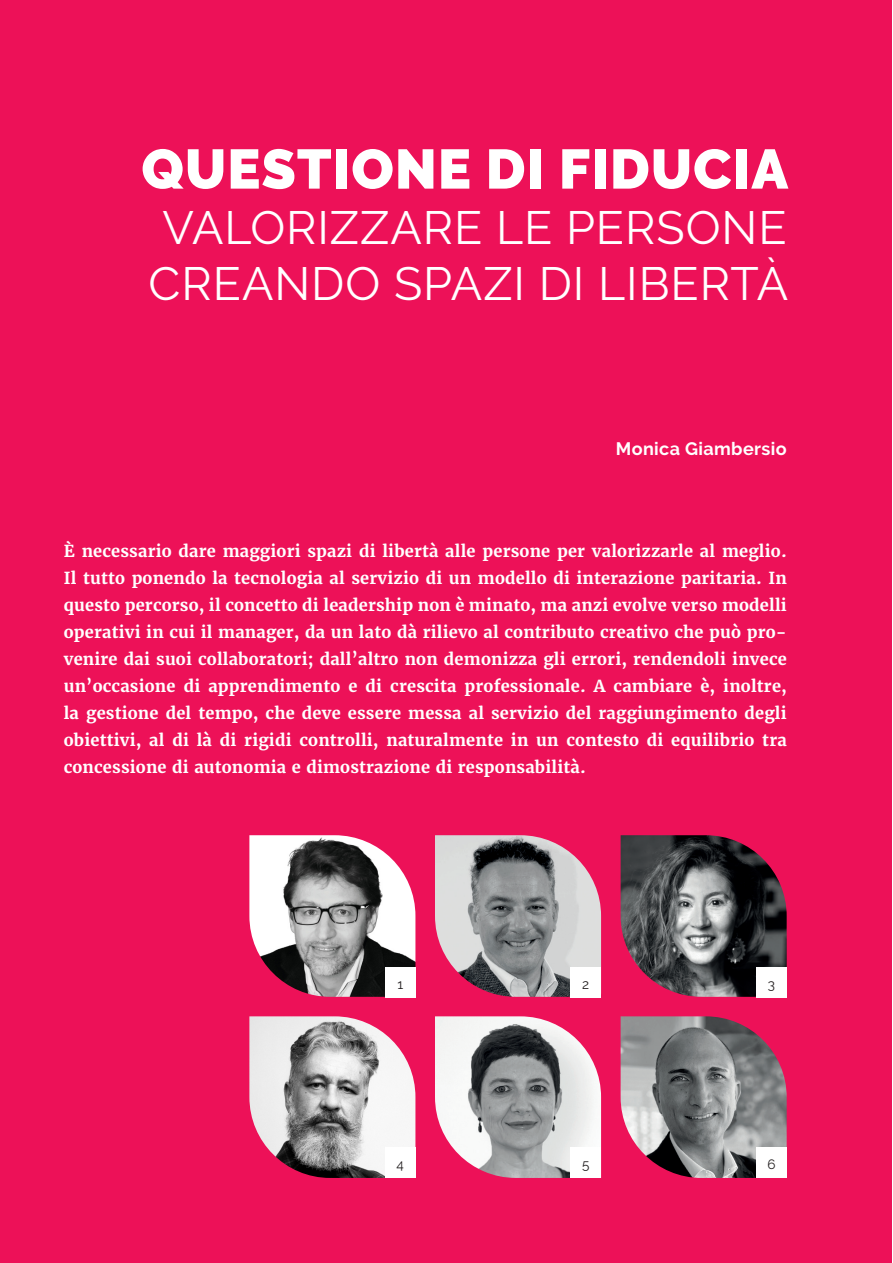
<style>
.page{position:relative;width:893px;height:1263px;background:#fff}
.page>*{position:absolute;margin:0;border:0;box-sizing:border-box;transform-origin:0 0}
.t1{font:900 55.5px "Raleway";letter-spacing:.02em;color:#fff}
.t2{font:46.5px/55.8px "Raleway";letter-spacing:.02em;color:#fff}
.t3{font:700 18px "Raleway";letter-spacing:.02em;color:#fff}
.t4{font:700 16.5px/27px "Merriweather";letter-spacing:.01em;color:#fff;text-align:justify}
.t5{font:13.5px "Raleway";color:#231f20}
</style>
<div class="page">
<div style="left:0;top:0;width:892px;height:1263px;background:#ed1158"></div>
<img style="left:249px;top:835px;width:166px;height:162px">
<img style="left:435px;top:835px;width:166px;height:162px">
<img style="left:621px;top:835px;width:166px;height:162px">
<img style="left:249px;top:1016px;width:166px;height:162px">
<img style="left:621px;top:1016px;width:166px;height:162px">
<img style="left:435px;top:1016px;width:166px;height:162px">
<div style="left:385px;top:967px;width:30px;height:30px;background:#fff"></div>
<div style="left:571px;top:967px;width:30px;height:30px;background:#fff"></div>
<div style="left:756px;top:967px;width:31px;height:30px;background:#fff"></div>
<div style="left:385px;top:1147px;width:30px;height:31px;background:#fff"></div>
<div style="left:756px;top:1147px;width:31px;height:31px;background:#fff"></div>
<div style="left:571px;top:1147px;width:30px;height:31px;background:#fff"></div>
<h1 class="t1" style="left:141px;top:137px;width:648px">QUESTIONE DI FIDUCIA</h1>
<h2 class="t2" style="left:149px;top:200px;width:641px">VALORIZZARE LE PERSONE<br>CREANDO SPAZI DI LIBERTÀ</h2>
<p class="t3" style="left:616px;top:438px;width:172px">Monica Giambersio</p>
<p class="t4" style="left:64px;top:538px;width:725px">È necessario dare maggiori spazi di libertà alle persone per valorizzarle al meglio.<br>Il tutto ponendo la tecnologia al servizio di un modello di interazione paritaria. In questo percorso, il concetto di leadership non è minato, ma anzi evolve verso modelli operativi in cui il manager, da un lato dà rilievo al contributo creativo che può pro&shy;venire dai suoi collaboratori; dall’altro non demonizza gli errori, rendendoli invece un’occasione di apprendimento e di crescita professionale. A cambiare è, inoltre, la gestione del tempo, che deve essere messa al servizio del raggiungimento degli obiettivi, al di là di rigidi controlli, naturalmente in un contesto di equilibrio tra concessione di autonomia e dimostrazione di responsabilità.</p>
<p class="t5" style="left:397px;top:976px;width:7px">1</p>
<p class="t5" style="left:582px;top:976px;width:9px">2</p>
<p class="t5" style="left:768px;top:976px;width:9px">3</p>
<p class="t5" style="left:397px;top:1156px;width:9px">4</p>
<p class="t5" style="left:582px;top:1156px;width:9px">5</p>
<p class="t5" style="left:767px;top:1156px;width:10px">6</p>
</div>
